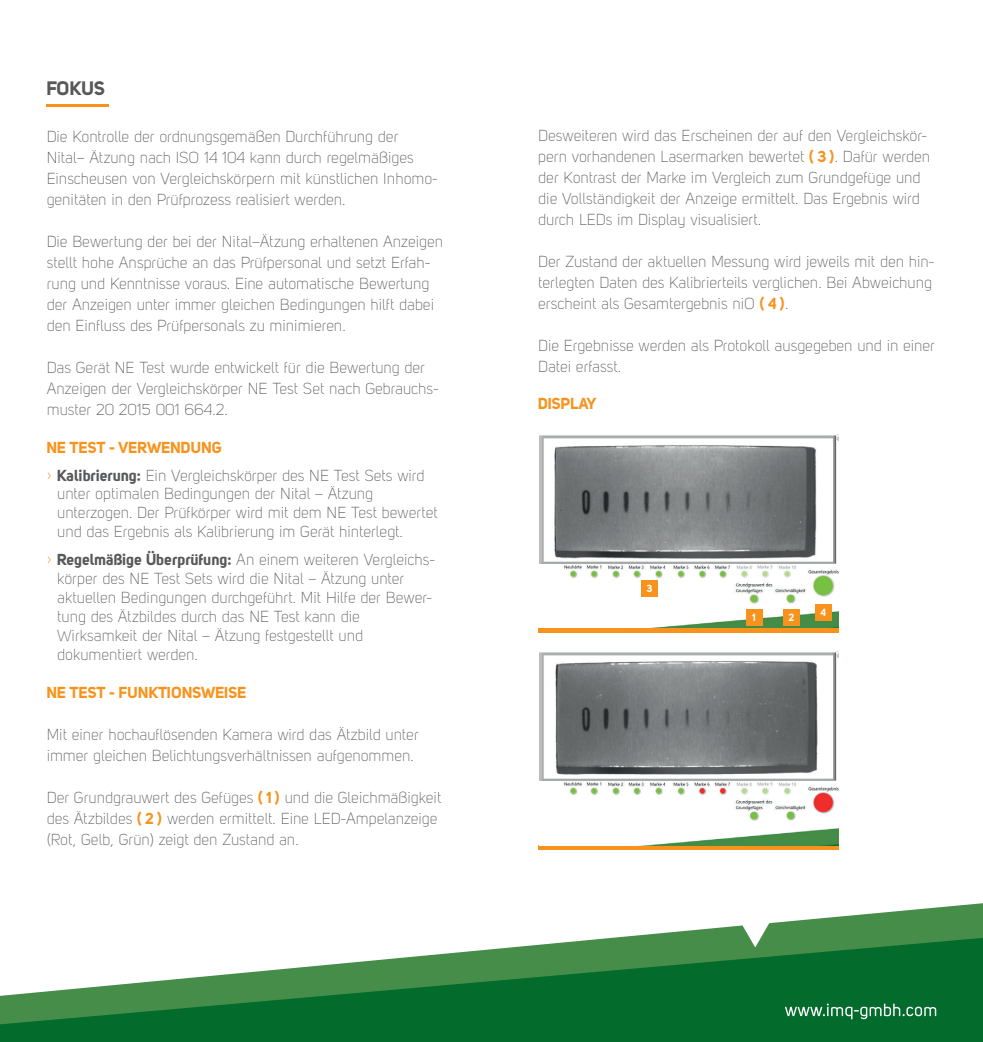
<style>
.page{position:relative;width:983px;height:1042px;background:#fff}
.page>*{position:absolute;margin:0;border:0;box-sizing:border-box;transform-origin:0 0}
.t1{font:19.25px "Uni Sans Bold";color:#57585a}
.t2{font:15.75px/21px "Uni Sans Light";color:#57585a}
.t3{font:15.75px "Uni Sans Bold";color:#f7931d}
.t4{font:10.33px "Uni Sans Bold";color:#fff}
.s1{font-size:17.5px;color:#f7931d}
.s2{font-family:"Uni Sans Bold"}
.s3{font-family:"Uni Sans Bold";color:#f7931d}
</style>
<div class="page">
<img style="left:539px;top:435px;width:299px;height:193px">
<hr style="left:47px;top:104px;width:62px;height:3px;background:#f7931d">
<svg style="left:611px;top:903px;width:371px;height:35px"></svg>
<svg style="left:0;top:938px;width:982px;height:104px;fill:#036b2c"></svg>
<svg style="left:784px;top:1003px;width:152px;height:16px;background:#398b59"></svg>
<div style="left:745px;top:609px;width:17px;height:16px;background:#f7931d"></div>
<div style="left:783px;top:609px;width:16px;height:16px;background:#f7931d"></div>
<div style="left:641px;top:580px;width:16px;height:17px;background:#f7931d"></div>
<div style="left:815px;top:604px;width:16px;height:16px;background:#f7931d"></div>
<hr style="left:538px;top:628px;width:300px;height:4px;background:#f7931d">
<svg style="left:538px;top:845px;width:300px;height:4px"></svg>
<img style="left:539px;top:652px;width:299px;height:193px">
<p class="t1" style="left:47px;top:76px;width:47px">Fokus</p>
<p class="t2" style="left:47px;top:126px;width:392px">Die Kontrolle der ordnungsgemäßen Durchführung der Nital– Ätzung nach ISO 14 104 kann durch regelmäßiges Einscheusen von Vergleichskörpern mit künstlichen Inhomo&shy;genitäten in den Prüfprozess realisiert werden.</p>
<p class="t2" style="left:47px;top:231px;width:398px">Die Bewertung der bei der Nital–Ätzung erhaltenen Anzeigen stellt hohe Ansprüche an das Prüfpersonal und setzt Erfah&shy;rung und Kenntnisse voraus. Eine automatische Bewertung der Anzeigen unter immer gleichen Bedingungen hilft dabei den Einfluss des Prüfpersonals zu minimieren.</p>
<p class="t2" style="left:47px;top:357px;width:393px">Das Gerät NE Test wurde entwickelt für die Bewertung der<br>Anzeigen der Vergleichskörper NE Test Set nach Gebrauchs&shy;muster 20 2015 001 664.2.</p>
<p class="t3" style="left:47px;top:437px;width:177px">NE TEST - VERWENDUNG</p>
<p class="t2" style="left:57px;top:466px;width:382px;line-height:18.9px;text-indent:-11px"><span class="s1">›</span> <span class="s2">Kalibrierung:</span> Ein Vergleichskörper des NE Test Sets wird unter optimalen Bedingungen der Nital – Ätzung unterzogen. Der Prüfkörper wird mit dem NE Test bewertet und das Ergebnis als Kalibrierung im Gerät hinterlegt.</p>
<p class="t2" style="left:57px;top:550px;width:379px;line-height:18.9px;text-indent:-11px"><span class="s1">›</span> <span class="s2">Regelmäßige Überprüfung:</span> An einem weiteren Vergleichs&shy;körper des NE Test Sets wird die Nital – Ätzung unter aktuellen Bedingungen durchgeführt. Mit Hilfe der Bewer&shy;tung des Ätzbildes durch das NE Test kann die Wirksamkeit der Nital – Ätzung festgestellt und dokumentiert werden.</p>
<p class="t3" style="left:47px;top:682px;width:201px">NE TEST - FUNKTIONSWEISE</p>
<p class="t2" style="left:47px;top:723px;width:373px">Mit einer hochauflösenden Kamera wird das Ätzbild unter immer gleichen Belichtungsverhältnissen aufgenommen.</p>
<p class="t2" style="left:47px;top:786px;width:396px">Der Grundgrauwert des Gefüges <span class="s3">( 1 )</span> und die Gleichmäßigkeit des Ätzbildes <span class="s3">( 2 )</span> werden ermittelt. Eine LED-Ampelanzeige (Rot, Gelb, Grün) zeigt den Zustand an.</p>
<p class="t2" style="left:538px;top:125px;width:393px">Desweiteren wird das Erscheinen der auf den Vergleichskör&shy;pern vorhandenen Lasermarken bewertet <span class="s3">( 3 )</span>. Dafür werden der Kontrast der Marke im Vergleich zum Grundgefüge und die Vollständigkeit der Anzeige ermittelt. Das Ergebnis wird durch LEDs im Display visualisiert.</p>
<p class="t2" style="left:538px;top:250px;width:398px">Der Zustand der aktuellen Messung wird jeweils mit den hin&shy;terlegten Daten des Kalibrierteils verglichen. Bei Abweichung erscheint als Gesamtergebnis niO <span class="s3">( 4 )</span>.</p>
<p class="t2" style="left:538px;top:334px;width:398px">Die Ergebnisse werden als Protokoll ausgegeben und in einer<br>Datei erfasst.</p>
<p class="t3" style="left:538px;top:394px;width:60px">DISPLAY</p>
<p class="t4" style="left:646px;top:582px;width:7px">3</p>
<p class="t4" style="left:752px;top:611px;width:5px">1</p>
<p class="t4" style="left:788px;top:611px;width:7px">2</p>
<p class="t4" style="left:820px;top:606px;width:7px">4</p>
</div>
